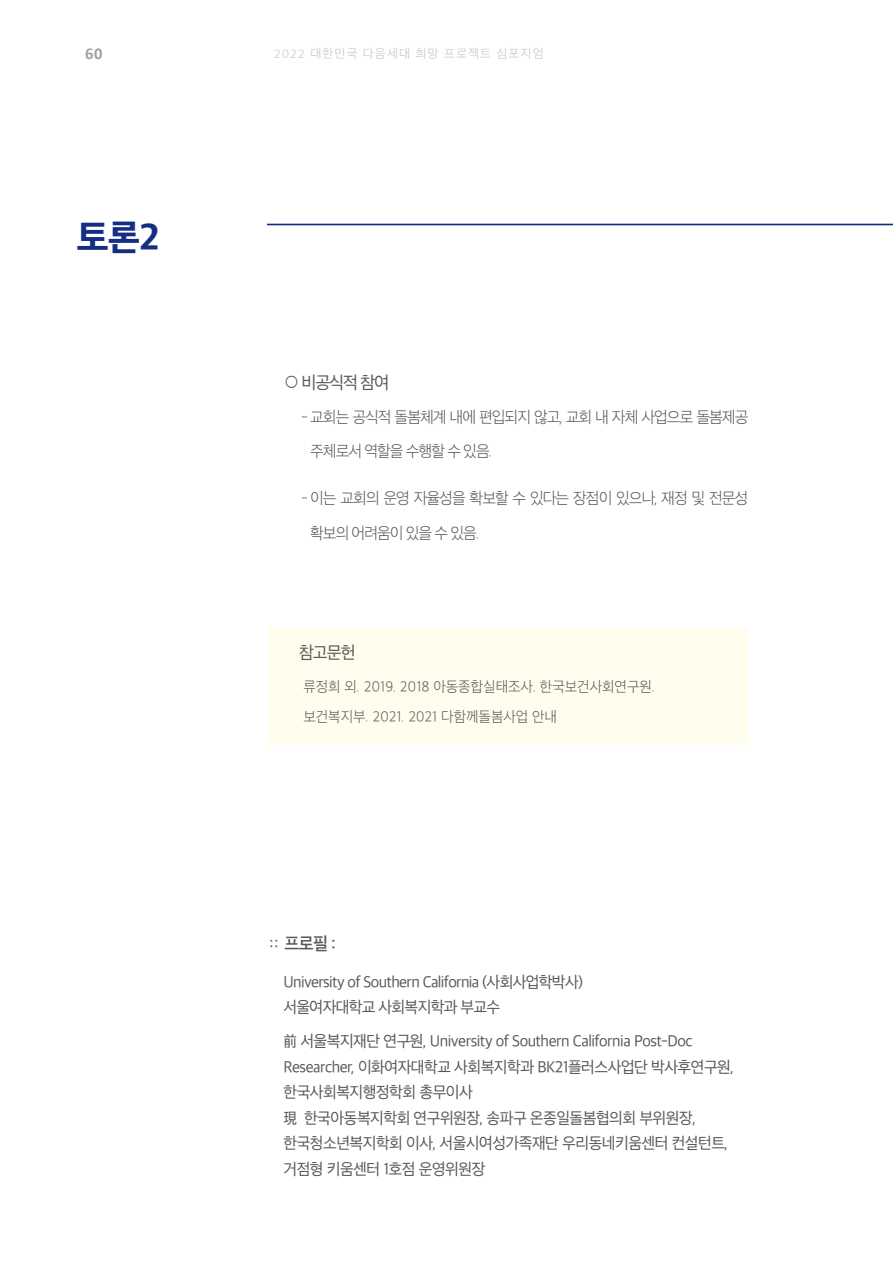
<style>
.page{position:relative;width:893px;height:1263px;background:#fff}
.page>*{position:absolute;margin:0;border:0;box-sizing:border-box;transform-origin:0 0}
.t1{font:800 37.5px "Apple SD Gothic Neo";color:#142f81}
.t2{font:18px "Apple SD Gothic Neo";letter-spacing:-.06em;color:#595757;scale:.96 1}
.t3{font:600 18px "Apple SD Gothic Neo";color:#595757;scale:.96 1}
.t4{font:16.5px/25.5px "Apple SD Gothic Neo";letter-spacing:-.03em;color:#595757;scale:.96 1}
.t5{font:200 16.5px/34.5px "Apple SD Gothic Neo";letter-spacing:-.06em;color:#595757;scale:.96 1}
.t6{font:700 16.5px "Calibri";color:#9fa0a0}
.t7{font:200 15px/30px "Apple SD Gothic Neo";color:#595757;scale:.96 1}
.t8{font:300 12.75px "Apple SD Gothic Neo";letter-spacing:.08em;color:#c9caca}
.s1{font-family:"Calibri";font-size:13.5px}
</style>
<div class="page">
<div style="left:268px;top:627px;width:480px;height:118px;background:#fffeee"></div>
<hr style="left:267px;top:224px;width:626px;height:1px;background:#142f81">
<p class="t6" style="left:85px;top:42px;width:19px">60</p>
<p class="t8" style="left:274px;top:46px;width:271px"><span class="s1">2022</span> 대한민국 다음세대 희망 프로젝트 심포지엄</p>
<h1 class="t1" style="left:77px;top:217px;width:84px">토론2</h1>
<p class="t2" style="left:284px;top:372px;width:111px">○ 비공식적 참여</p>
<p class="t5" style="left:310px;top:400px;width:458px;text-indent:-9px">- 교회는 공식적 돌봄체계 내에 편입되지 않고, 교회 내 자체 사업으로 돌봄제공 주체로서 역할을 수행할 수 있음.</p>
<p class="t5" style="left:310px;top:482px;width:458px;text-indent:-9px">- 이는 교회의 운영 자율성을 확보할 수 있다는 장점이 있으나, 재정 및 전문성 확보의 어려움이 있을 수 있음.</p>
<p class="t2" style="left:299px;top:643px;width:61px">참고문헌</p>
<p class="t7" style="left:303px;top:673px;width:368px">류정희 외. 2019. 2018 아동종합실태조사. 한국보건사회연구원. 보건복지부. 2021. 2021 다함께돌봄사업 안내</p>
<p class="t3" style="left:266px;top:934px;width:74px">∷ 프로필 :</p>
<p class="t4" style="left:283px;top:970px;width:314px">University of Southern California (사회사업학박사) 서울여자대학교 사회복지학과 부교수</p>
<p class="t4" style="left:283px;top:1029px;width:471px">前 서울복지재단 연구원, University of Southern California Post-Doc Researcher, 이화여자대학교 사회복지학과 BK21플러스사업단 박사후연구원, 한국사회복지행정학회 총무이사<br>現 한국아동복지학회 연구위원장, 송파구 온종일돌봄협의회 부위원장, 한국청소년복지학회 이사, 서울시여성가족재단 우리동네키움센터 컨설턴트, 거점형 키움센터 1호점 운영위원장</p>
</div>
